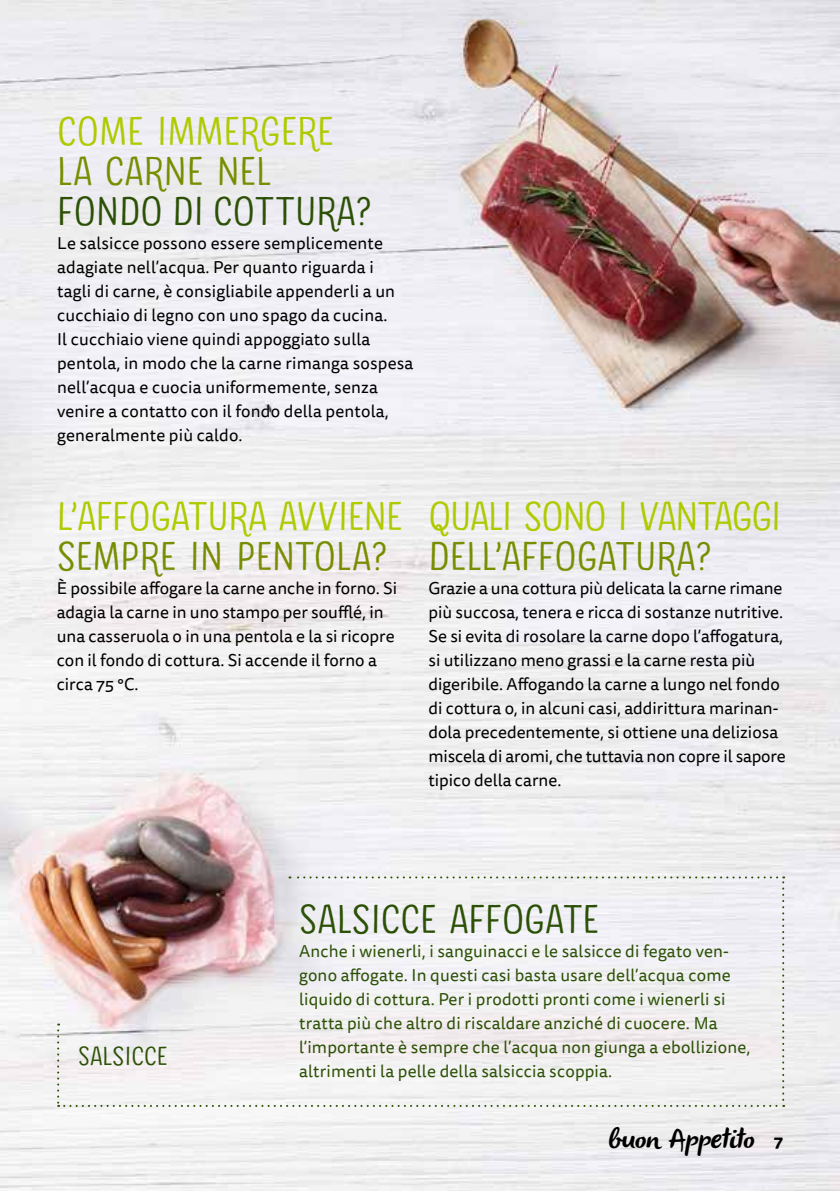
<style>
.page{position:relative;width:840px;height:1191px;background:#fff}
.page>*{position:absolute;margin:0;border:0;box-sizing:border-box;transform-origin:0 0}
.t1{font:40px "Sofa Sans Hand Mono";color:#788d00}
.t2{font:40px "Sofa Sans Hand Mono";letter-spacing:-.01em;color:#afca00}
.t3{font:40px "Sofa Sans Hand Mono";color:#2c5106}
.t4{font:40px "Sofa Sans Hand Mono";letter-spacing:-.03em;color:#afca00}
.t5{font:italic 28px "Olivier";color:#000}
.t6{font:26px "Sofa Sans Hand Mono";color:#2c5106}
.t7{font:17px/24px "Tisa Sans OT";color:#000}
.t8{font:17px/24px "Tisa Sans OT";letter-spacing:.01em;color:#2c5106}
.s1{font-family:"Tisa Sans OT";font-weight:700;font-style:normal;font-size:17px}
</style>
<div class="page">
<img style="left:0;top:0;width:839px;height:1191px">
<svg style="left:57px;top:876px;width:726px;height:231px"></svg>
<h1 class="t2" style="left:57px;top:107px;width:278px">COME IMMERGERE</h1>
<h1 class="t1" style="left:57px;top:147px;width:215px">LA CARNE NEL</h1>
<h1 class="t3" style="left:57px;top:187px;width:316px">FONDO DI COTTURA?</h1>
<p class="t7" style="left:57px;top:232px;width:357px">Le salsicce possono essere semplicemente adagiate nell’acqua. Per quanto riguarda i<br>tagli di carne, è consigliabile appenderli a un cucchiaio di legno con uno spago da cucina.<br>Il cucchiaio viene quindi appoggiato sulla pentola, in modo che la carne rimanga sospesa nell’acqua e cuocia uniformemente, senza venire a contatto con il fondo della pentola, generalmente più caldo.</p>
<h1 class="t2" style="left:57px;top:492px;width:347px">L’AFFOGATURA AVVIENE</h1>
<h1 class="t1" style="left:57px;top:532px;width:332px">SEMPRE IN PENTOLA?</h1>
<p class="t7" style="left:57px;top:577px;width:341px">È possibile affogare la carne anche in forno. Si adagia la carne in uno stampo per soufflé, in una casseruola o in una pentola e la si ricopre con il fondo di cottura. Si accende il forno a circa 75 °C.</p>
<h1 class="t4" style="left:428px;top:492px;width:354px">QUALI SONO I VANTAGGI</h1>
<h1 class="t1" style="left:428px;top:532px;width:285px">DELL’AFFOGATURA?</h1>
<p class="t7" style="left:428px;top:577px;width:358px">Grazie a una cottura più delicata la carne rimane più succosa, tenera e ricca di sostanze nutritive.<br>Se si evita di rosolare la carne dopo l’affogatura, si utilizzano meno grassi e la carne resta più digeribile. Affogando la carne a lungo nel fondo di cottura o, in alcuni casi, addirittura marinan&shy;dola precedentemente, si ottiene una deliziosa miscela di aromi, che tuttavia non copre il sapore tipico della carne.</p>
<h3 class="t6" style="left:78px;top:1040px;width:91px">SALSICCE</h3>
<h1 class="t3" style="left:299px;top:895px;width:301px">SALSICCE AFFOGATE</h1>
<p class="t8" style="left:299px;top:940px;width:452px">Anche i wienerli, i sanguinacci e le salsicce di fegato ven&shy;gono affogate. In questi casi basta usare dell’acqua come liquido di cottura. Per i prodotti pronti come i wienerli si tratta più che altro di riscaldare anziché di cuocere. Ma l’importante è sempre che l’acqua non giunga a ebollizione, altrimenti la pelle della salsiccia scoppia.</p>
<h2 class="t5" style="left:607px;top:1123px;width:177px">buo n Appetito <span class="s1">7</span></h2>
</div>
